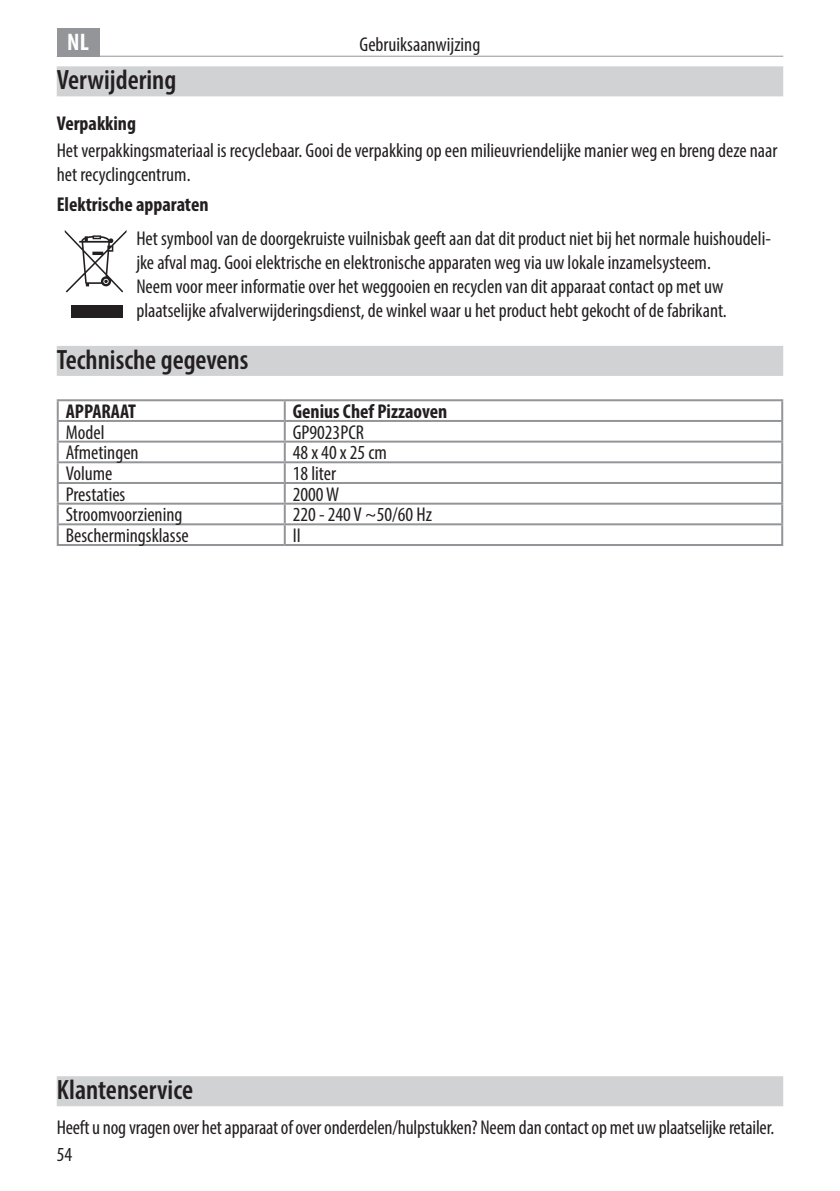
<style>
.page{position:relative;width:840px;height:1191px;background:#fff}
.page>*{position:absolute;margin:0;border:0;box-sizing:border-box;transform-origin:0 0}
.t1{font:600 condensed 28px "Myriad Pro";color:#231f20}
.t2{font:700 condensed 24px "Myriad Pro";color:#fff}
.t3{font:condensed 20px/24px "Myriad Pro";color:#231f20}
.t4{font:700 condensed 20px "Myriad Pro";color:#231f20}
</style>
<div class="page">
<hr style="left:57px;top:56px;width:725px;height:1px;background:#939598">
<div style="left:57px;top:28px;width:42px;height:29px;background:#939598"></div>
<div style="left:57px;top:66px;width:725px;height:30px;background:#d1d2d4"></div>
<div style="left:57px;top:346px;width:725px;height:30px;background:#d1d2d4"></div>
<div style="left:72px;top:305px;width:51px;height:12px;background:#231f20"></div>
<svg style="left:65px;top:230px;width:61px;height:62px"></svg>
<svg style="left:59px;top:401px;width:721px;height:143px"></svg>
<svg style="left:59px;top:442px;width:721px;height:60px"></svg>
<hr style="left:57px;top:399px;width:227px;height:2px;background:#939598">
<hr style="left:284px;top:399px;width:498px;height:2px;background:#939598">
<hr style="left:57px;top:420px;width:227px;height:2px;background:#939598">
<hr style="left:284px;top:420px;width:498px;height:2px;background:#939598">
<hr style="left:57px;top:440px;width:227px;height:2px;background:#939598">
<hr style="left:284px;top:440px;width:498px;height:2px;background:#939598">
<hr style="left:57px;top:461px;width:227px;height:2px;background:#939598">
<hr style="left:284px;top:461px;width:498px;height:2px;background:#939598">
<hr style="left:57px;top:482px;width:227px;height:2px;background:#939598">
<hr style="left:284px;top:482px;width:498px;height:2px;background:#939598">
<hr style="left:57px;top:502px;width:227px;height:2px;background:#939598">
<hr style="left:284px;top:502px;width:498px;height:2px;background:#939598">
<hr style="left:57px;top:523px;width:227px;height:2px;background:#939598">
<svg style="left:57px;top:401px;width:2px;height:143px"></svg>
<hr style="left:284px;top:523px;width:498px;height:2px;background:#939598">
<svg style="left:283px;top:401px;width:2px;height:143px"></svg>
<svg style="left:780px;top:401px;width:2px;height:143px"></svg>
<hr style="left:57px;top:544px;width:227px;height:2px;background:#939598">
<hr style="left:284px;top:544px;width:498px;height:2px;background:#939598">
<div style="left:57px;top:1076px;width:725px;height:30px;background:#d1d2d4"></div>
<p class="t2" style="left:67px;top:27px;width:23px">NL</p>
<p class="t3" style="left:359px;top:32px;width:122px">Gebruiksaanwijzing</p>
<h1 class="t1" style="left:57px;top:62px;width:121px">Verwijdering</h1>
<p class="t4" style="left:57px;top:111px;width:81px">Verpakking</p>
<p class="t3" style="left:57px;top:138px;width:721px">Het verpakkingsmateriaal is recyclebaar. Gooi de verpakking op een milieuvriendelijke manier weg en breng deze naar het recyclingcentrum.</p>
<p class="t4" style="left:57px;top:191px;width:153px">Elektrische apparaten</p>
<p class="t3" style="left:136px;top:226px;width:635px">Het symbool van de doorgekruiste vuilnisbak geeft aan dat dit product niet bij het normale huishoudeli&shy;jke afval mag. Gooi elektrische en elektronische apparaten weg via uw lokale inzamelsysteem.<br>Neem voor meer informatie over het weggooien en recyclen van dit apparaat contact op met uw plaatselijke afvalverwijderingsdienst, de winkel waar u het product hebt gekocht of de fabrikant.</p>
<h1 class="t1" style="left:57px;top:342px;width:193px">Technische gegevens</h1>
<p class="t4" style="left:66px;top:399px;width:72px">APPARAAT</p>
<p class="t4" style="left:292px;top:399px;width:156px">Genius Chef Pizzaoven</p>
<p class="t3" style="left:66px;top:420px;width:40px">Model</p>
<p class="t3" style="left:292px;top:420px;width:73px">GP9023PCR</p>
<p class="t3" style="left:66px;top:440px;width:74px">Afmetingen</p>
<p class="t3" style="left:292px;top:440px;width:95px">48 x 40 x 25 cm</p>
<p class="t3" style="left:66px;top:461px;width:48px">Volume</p>
<p class="t3" style="left:292px;top:461px;width:45px">18 liter</p>
<p class="t3" style="left:66px;top:482px;width:61px">Prestaties</p>
<p class="t3" style="left:292px;top:482px;width:48px">2000 W</p>
<p class="t3" style="left:66px;top:502px;width:118px">Stroomvoorziening</p>
<p class="t3" style="left:292px;top:502px;width:141px">220 - 240 V ~50/60 Hz</p>
<p class="t3" style="left:66px;top:523px;width:124px">Beschermingsklasse</p>
<p class="t3" style="left:292px;top:523px;width:9px">II</p>
<h1 class="t1" style="left:57px;top:1072px;width:138px">Klantenservice</h1>
<p class="t3" style="left:57px;top:1115px;width:718px">Heeft u nog vragen over het apparaat of over onderdelen/hulpstukken? Neem dan contact op met uw plaatselijke retailer.</p>
<p class="t3" style="left:57px;top:1141px;width:17px">54</p>
</div>
